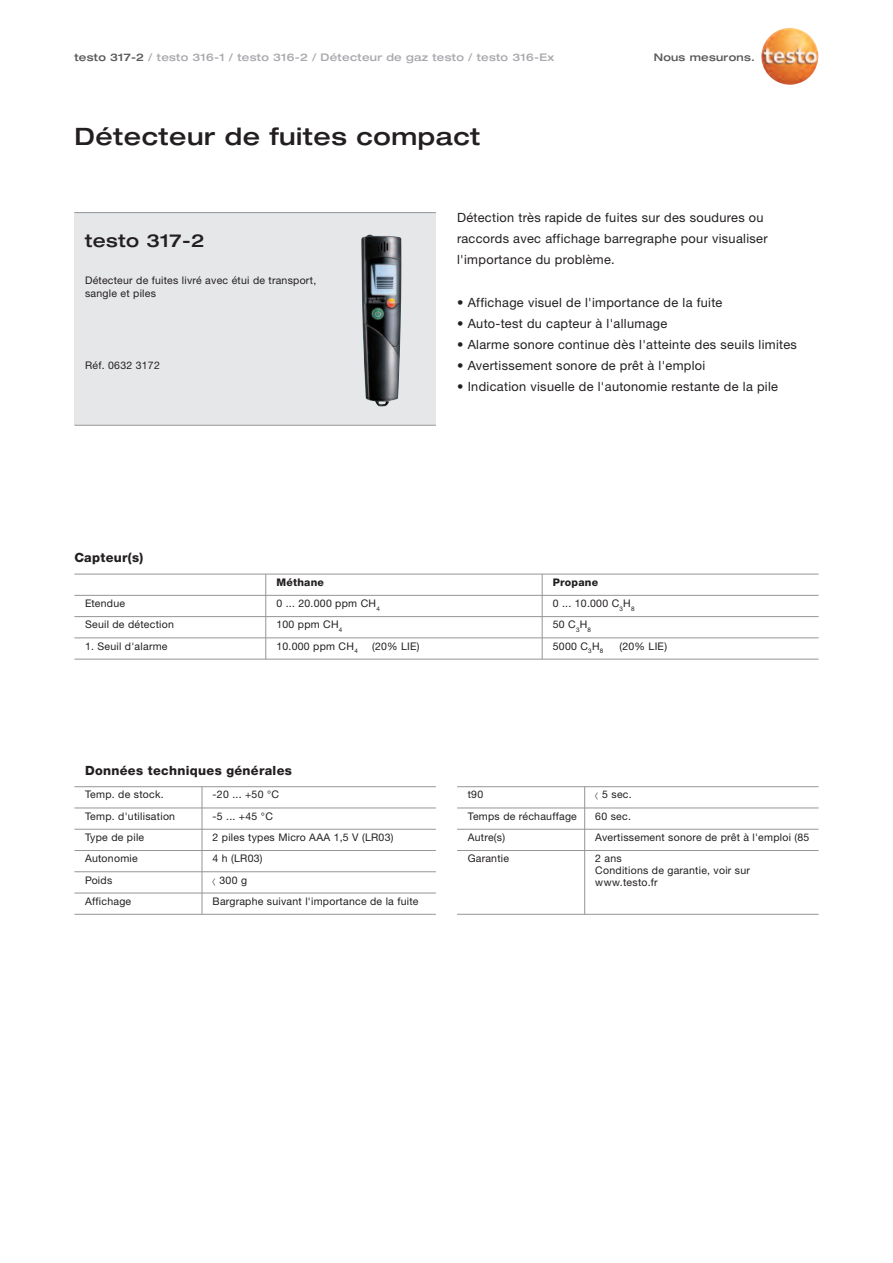
<style>
.page{position:relative;width:893px;height:1263px;background:#fff}
.page>*{position:absolute;margin:0;border:0;box-sizing:border-box;transform-origin:0 0}
.t1{font:500 expanded 24px "Helvetica Neue LT Com";letter-spacing:.025em;color:#231f20}
.t2{font:500 expanded 18px "Helvetica Neue LT Com";letter-spacing:.025em;color:#231f20}
.t3{font:12.75px/21px "Helvetica Neue LTW1 G";letter-spacing:.025em;color:#231f20}
.t4{font:800 12.75px "Helvetica Neue LTW1 G";letter-spacing:.025em;color:#231f20}
.t5{font:10.5px/12px "Helvetica Neue LTW1 G";letter-spacing:.025em;color:#231f20}
.t6{font:500 expanded 10.5px "Helvetica Neue LT Com";letter-spacing:.025em;color:#a8a9ad}
.t7{font:800 10.5px "Helvetica Neue LTW1 G";letter-spacing:.025em;color:#231f20}
.t8{font:500 expanded 10.5px "Helvetica Neue LT Com";letter-spacing:.025em;color:#57585a}
.t9{font:6.3px "Helvetica Neue LTW1 G";color:#231f20}
.s1{color:#57585a}
</style>
<div class="page">
<div style="left:74px;top:213px;width:362px;height:212px;background:#e6e7e9"></div>
<hr style="left:74px;top:212px;width:362px;height:1px;background:#939598">
<hr style="left:74px;top:425px;width:362px;height:1px;background:#939598">
<img style="left:361px;top:235px;width:40px;height:172px">
<img style="left:761px;top:28px;width:57px;height:57px">
<hr style="left:74px;top:786px;width:362px;height:1px;background:#939598">
<hr style="left:74px;top:807px;width:362px;height:1px;background:#939598">
<hr style="left:74px;top:829px;width:362px;height:1px;background:#939598">
<hr style="left:74px;top:850px;width:362px;height:1px;background:#939598">
<hr style="left:74px;top:871px;width:362px;height:1px;background:#939598">
<hr style="left:74px;top:893px;width:362px;height:1px;background:#939598">
<hr style="left:457px;top:786px;width:362px;height:1px;background:#939598">
<hr style="left:74px;top:914px;width:362px;height:1px;background:#939598">
<hr style="left:457px;top:807px;width:362px;height:1px;background:#939598">
<hr style="left:457px;top:829px;width:362px;height:1px;background:#939598">
<hr style="left:457px;top:850px;width:362px;height:1px;background:#939598">
<hr style="left:457px;top:914px;width:362px;height:1px;background:#939598">
<hr style="left:202px;top:787px;width:1px;height:127px;background:#939598">
<hr style="left:584px;top:787px;width:1px;height:127px;background:#939598">
<hr style="left:74px;top:574px;width:745px;height:1px;background:#939598">
<hr style="left:74px;top:595px;width:745px;height:1px;background:#939598">
<hr style="left:74px;top:616px;width:745px;height:1px;background:#939598">
<hr style="left:74px;top:637px;width:745px;height:1px;background:#939598">
<hr style="left:74px;top:659px;width:745px;height:1px;background:#939598">
<hr style="left:265px;top:574px;width:1px;height:85px;background:#939598">
<hr style="left:542px;top:574px;width:1px;height:85px;background:#939598">
<p class="t6" style="left:74px;top:50px;width:481px"><span class="s1">testo 317-2</span> / testo 316-1 / testo 316-2 / Détecteur de gaz testo / testo 316-Ex</p>
<p class="t8" style="left:654px;top:50px;width:103px">Nous mesurons.</p>
<h1 class="t1" style="left:74px;top:121px;width:407px">Détecteur de fuites compact</h1>
<h2 class="t2" style="left:85px;top:229px;width:121px">testo 317-2</h2>
<p class="t5" style="left:85px;top:274px;width:233px;line-height:13.5px">Détecteur de fuites livré avec étui de transport, sangle et piles</p>
<p class="t5" style="left:85px;top:360px;width:76px">Réf. 0632 3172</p>
<p class="t4" style="left:74px;top:553px;width:70px">Capteur(s)</p>
<p class="t3" style="left:457px;top:208px;width:312px">Détection très rapide de fuites sur des soudures ou raccords avec affichage barregraphe pour visualiser l'importance du problème.</p>
<p class="t3" style="left:457px;top:293px;width:267px">• Affichage visuel de l'importance de la fuite</p>
<p class="t3" style="left:457px;top:314px;width:212px">• Auto-test du capteur à l'allumage</p>
<p class="t3" style="left:457px;top:335px;width:341px">• Alarme sonore continue dès l'atteinte des seuils limites</p>
<p class="t3" style="left:457px;top:356px;width:250px">• Avertissement sonore de prêt à l'emploi</p>
<p class="t3" style="left:457px;top:377px;width:322px">• Indication visuelle de l'autonomie restante de la pile</p>
<p class="t7" style="left:276px;top:578px;width:49px">Méthane</p>
<p class="t7" style="left:553px;top:578px;width:47px">Propane</p>
<p class="t5" style="left:85px;top:598px;width:42px">Etendue</p>
<p class="t5" style="left:276px;top:598px;width:105px">0 ... 20.000 ppm CH<sub>4</sub></p>
<p class="t5" style="left:553px;top:598px;width:83px">0 ... 10.000 C<sub>3</sub>H<sub>8</sub></p>
<p class="t5" style="left:85px;top:620px;width:90px">Seuil de détection</p>
<p class="t5" style="left:276px;top:620px;width:68px">100 ppm CH<sub>4</sub></p>
<p class="t5" style="left:553px;top:620px;width:40px">50 C<sub>3</sub>H<sub>8</sub></p>
<p class="t5" style="left:85px;top:641px;width:84px">1. Seuil d'alarme</p>
<p class="t5" style="left:276px;top:641px;width:83px">10.000 ppm CH<sub>4</sub></p>
<p class="t5" style="left:372px;top:641px;width:49px">(20% LIE)</p>
<p class="t5" style="left:553px;top:641px;width:37px">5000 C</p>
<p class="t5" style="left:619px;top:641px;width:49px">(20% LIE)</p>
<p class="t9" style="left:588px;top:649px;width:17px">3<sup>H</sup>8</p>
<p class="t4" style="left:85px;top:765px;width:208px">Données techniques générales</p>
<p class="t5" style="left:85px;top:790px;width:80px">Temp. de stock.</p>
<p class="t5" style="left:213px;top:790px;width:68px">-20 ... +50 °C</p>
<p class="t5" style="left:85px;top:811px;width:92px">Temp. d'utilisation</p>
<p class="t5" style="left:213px;top:811px;width:62px">-5 ... +45 °C</p>
<p class="t5" style="left:85px;top:832px;width:61px">Type de pile</p>
<p class="t5" style="left:213px;top:832px;width:182px">2 piles types Micro AAA 1,5 V (LR03)</p>
<p class="t5" style="left:85px;top:853px;width:54px">Autonomie</p>
<p class="t5" style="left:213px;top:853px;width:52px">4 h (LR03)</p>
<p class="t5" style="left:85px;top:875px;width:29px">Poids</p>
<p class="t5" style="left:213px;top:875px;width:36px">〈 300 g</p>
<p class="t5" style="left:85px;top:896px;width:48px">Affichage</p>
<p class="t5" style="left:213px;top:896px;width:207px">Bargraphe suivant l'importance de la fuite</p>
<p class="t5" style="left:468px;top:790px;width:17px">t90</p>
<p class="t5" style="left:595px;top:790px;width:38px">〈 5 sec.</p>
<p class="t5" style="left:468px;top:811px;width:111px">Temps de réchauffage</p>
<p class="t5" style="left:595px;top:811px;width:37px">60 sec.</p>
<p class="t5" style="left:468px;top:832px;width:39px">Autre(s)</p>
<p class="t5" style="left:595px;top:832px;width:216px">Avertissement sonore de prêt à l'emploi (85</p>
<p class="t5" style="left:468px;top:853px;width:43px">Garantie</p>
<p class="t5" style="left:595px;top:853px;width:156px">2 ans<br>Conditions de garantie, voir sur www.testo.fr</p>
</div>
